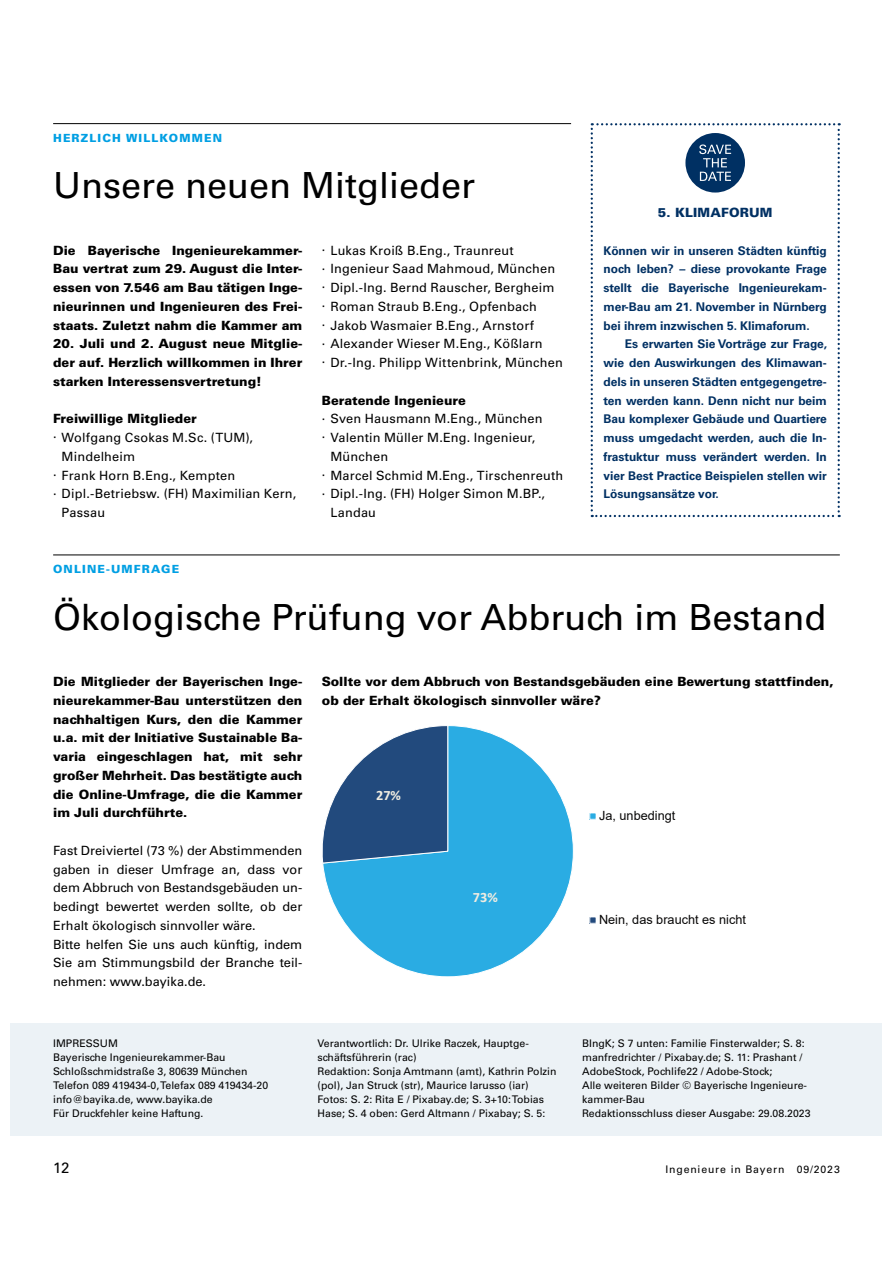
<style>
.page{position:relative;width:893px;height:1263px;background:#fff}
.page>*{position:absolute;margin:0;border:0;box-sizing:border-box;transform-origin:0 0}
.t1{font:36px "Univers LT Std";color:#000}
.t2{font:15px "Univers LT Std";color:#000}
.t3{font:700 14.25px "Calibri";color:#efece1}
.t4{font:12.75px/18.8px "Univers LT Std";letter-spacing:.005em;color:#000}
.t5{font:900 12.75px/18.8px "Univers LT Std";color:#000;text-align:justify}
.t6{font:12.75px "Arial";color:#070606}
.t7{font:900 12.75px "Univers LT Std";letter-spacing:.01em;color:#003063}
.t8{font:700 12px "Univers LT Std";color:#003063}
.t9{font:900 11.25px "Univers LT Std";letter-spacing:.1em;color:#009fe3}
.t10{font:10.5px/14.1px "Univers LT Std";color:#000}
.t11{font:10.5px "Univers LT Std";letter-spacing:.08em;color:#000}
</style>
<div class="page">
<hr style="left:53px;top:123px;width:518px;height:1px;background:#000">
<div style="left:11px;top:1023px;width:871px;height:113px;background:#ecf2f6"></div>
<hr style="left:53px;top:554px;width:787px;height:1px;background:#000">
<svg style="left:591px;top:123px;width:249px;height:394px"></svg>
<svg style="left:322px;top:725px;width:252px;height:252px"></svg>
<svg style="left:322px;top:725px;width:126px;height:139px"></svg>
<div style="left:589px;top:813px;width:7px;height:6px;border:1px solid #fff"></div>
<div style="left:589px;top:916px;width:7px;height:7px;border:1px solid #fff"></div>
<p class="t9" style="left:53px;top:131px;width:170px">HERZLICH WILLKOMMEN</p>
<p class="t1" style="left:53px;top:164px;width:424px">Unsere neuen Mitglieder</p>
<p class="t5" style="left:53px;top:240px;width:251px">Die Bayerische Ingenieurekammer-Bau vertrat zum 29. August die Inter&shy;essen von 7.546 am Bau tätigen Inge&shy;nieurinnen und Ingenieuren des Frei&shy;staats. Zuletzt nahm die Kammer am</p>
<p class="t5" style="left:53px;top:334px;width:251px">20. Juli und 2. August neue Mitglie&shy;der auf. Herzlich willkommen in Ihrer starken Interessensvertretung!</p>
<p class="t5" style="left:53px;top:409px;width:145px">Freiwillige Mitglieder</p>
<p class="t4" style="left:53px;top:428px;width:201px">· Wolfgang Csokas M.Sc. (TUM),</p>
<p class="t4" style="left:62px;top:447px;width:75px">Mindelheim</p>
<p class="t4" style="left:53px;top:466px;width:184px">· Frank Horn B.Eng., Kempten</p>
<p class="t4" style="left:53px;top:485px;width:245px">· Dipl.-Betriebsw. (FH) Maximilian Kern,</p>
<p class="t4" style="left:62px;top:503px;width:45px">Passau</p>
<p class="t4" style="left:322px;top:241px;width:243px">· Lukas Kroiß B.Eng., Traunreut<br>· Ingenieur Saad Mahmoud, München<br>· Dipl.-Ing. Bernd Rauscher, Bergheim<br>· Roman Straub B.Eng., Opfenbach<br>· Jakob Wasmaier B.Eng., Arnstorf<br>· Alexander Wieser M.Eng., Kößlarn<br>· Dr.-Ing. Philipp Wittenbrink, München</p>
<p class="t5" style="left:322px;top:391px;width:145px">Beratende Ingenieure</p>
<p class="t4" style="left:322px;top:410px;width:222px">· Sven Hausmann M.Eng., München</p>
<p class="t4" style="left:322px;top:428px;width:215px">· Valentin Müller M.Eng. Ingenieur,</p>
<p class="t4" style="left:330px;top:447px;width:59px">München</p>
<p class="t4" style="left:322px;top:466px;width:243px">· Marcel Schmid M.Eng., Tirschenreuth</p>
<p class="t4" style="left:322px;top:485px;width:225px">· Dipl.-Ing. (FH) Holger Simon M.BP.,</p>
<p class="t4" style="left:330px;top:503px;width:47px">Landau</p>
<p class="t7" style="left:658px;top:205px;width:116px">5. KLIMAFORUM</p>
<p class="t8" style="left:603px;top:243px;width:225px">Können wir in unseren Städten künftig</p>
<p class="t8" style="left:603px;top:262px;width:225px">noch leben? – diese provokante Frage</p>
<p class="t8" style="left:603px;top:281px;width:225px">stellt die Bayerische Ingenieurekam-</p>
<p class="t8" style="left:603px;top:300px;width:225px">mer-Bau am 21. November in Nürnberg</p>
<p class="t8" style="left:603px;top:318px;width:208px">bei ihrem inzwischen 5. Klimaforum.</p>
<p class="t8" style="left:625px;top:337px;width:204px">Es erwarten Sie Vorträge zur Frage,</p>
<p class="t8" style="left:603px;top:356px;width:225px">wie den Auswirkungen des Klimawan-</p>
<p class="t8" style="left:603px;top:375px;width:225px">dels in unseren Städten entgegengetre-</p>
<p class="t8" style="left:603px;top:393px;width:225px">ten werden kann. Denn nicht nur beim</p>
<p class="t8" style="left:603px;top:412px;width:225px">Bau komplexer Gebäude und Quartiere</p>
<p class="t8" style="left:603px;top:431px;width:225px">muss umgedacht werden, auch die In-</p>
<p class="t8" style="left:603px;top:449px;width:225px">frastuktur muss verändert werden. In</p>
<p class="t8" style="left:603px;top:468px;width:225px">vier Best Practice Beispielen stellen wir</p>
<p class="t8" style="left:603px;top:487px;width:117px">Lösungsansätze vor.</p>
<p class="t9" style="left:53px;top:562px;width:128px">ONLINE-UMFRAGE</p>
<p class="t1" style="left:53px;top:595px;width:775px">Ökologische Prüfung vor Abbruch im Bestand</p>
<p class="t5" style="left:53px;top:672px;width:251px">Die Mitglieder der Bayerischen Inge&shy;nieurekammer-Bau unterstützen den nachhaltigen Kurs, den die Kammer u.a. mit der Initiative Sustainable Ba&shy;varia eingeschlagen hat, mit sehr großer Mehrheit. Das bestätigte auch die Online-Umfrage, die die Kammer im Juli durchführte.</p>
<p class="t4" style="left:53px;top:841px;width:251px">Fast Dreiviertel (73 %) der Abstimmenden gaben in dieser Umfrage an, dass vor dem Abbruch von Bestandsgebäuden un&shy;bedingt bewertet werden sollte, ob der Erhalt ökologisch sinnvoller wäre.<br>Bitte helfen Sie uns auch künftig, indem Sie am Stimmungsbild der Branche teil&shy;nehmen: www.bayika.de.</p>
<p class="t5" style="left:322px;top:672px;width:513px">Sollte vor dem Abbruch von Bestandsgebäuden eine Bewertung stattfinden, ob der Erhalt ökologisch sinnvoller wäre?</p>
<p class="t3" style="left:376px;top:785px;width:26px">27%</p>
<p class="t3" style="left:473px;top:887px;width:26px">73%</p>
<p class="t6" style="left:599px;top:807px;width:78px">Ja, unbedingt</p>
<p class="t6" style="left:599px;top:911px;width:149px">Nein, das braucht es nicht</p>
<p class="t10" style="left:53px;top:1036px;width:217px">IMPRESSUM<br>Bayerische Ingenieurekammer-Bau<br>Schloßschmidstraße 3, 80639 München<br>Telefon 089 419434-0, Telefax 089 419434-20 info@bayika.de, www.bayika.de<br>Für Druckfehler keine Haftung.</p>
<p class="t10" style="left:318px;top:1036px;width:240px">Verantwortlich: Dr. Ulrike Raczek, Hauptge&shy;schäftsführerin (rac)<br>Redaktion: Sonja Amtmann (amt), Kathrin Polzin (pol), Jan Struck (str), Maurice Iarusso (iar)<br>Fotos: S. 2: Rita E / Pixabay.de; S. 3+10: Tobias Hase; S. 4 oben: Gerd Altmann / Pixabay; S. 5:</p>
<p class="t10" style="left:582px;top:1036px;width:230px">BIngK; S 7 unten: Familie Finsterwalder; S. 8: manfredrichter / Pixabay.de; S. 11: Prashant / AdobeStock, Pochlife22 / Adobe-Stock;<br>Alle weiteren Bilder © Bayerische Ingenieure&shy;kammer-Bau<br>Redaktionsschluss dieser Ausgabe: 29.08.2023</p>
<p class="t2" style="left:53px;top:1159px;width:18px">12</p>
<p class="t11" style="left:665px;top:1163px;width:176px">Ingenieure in Bayern 09/2023</p>
</div>
